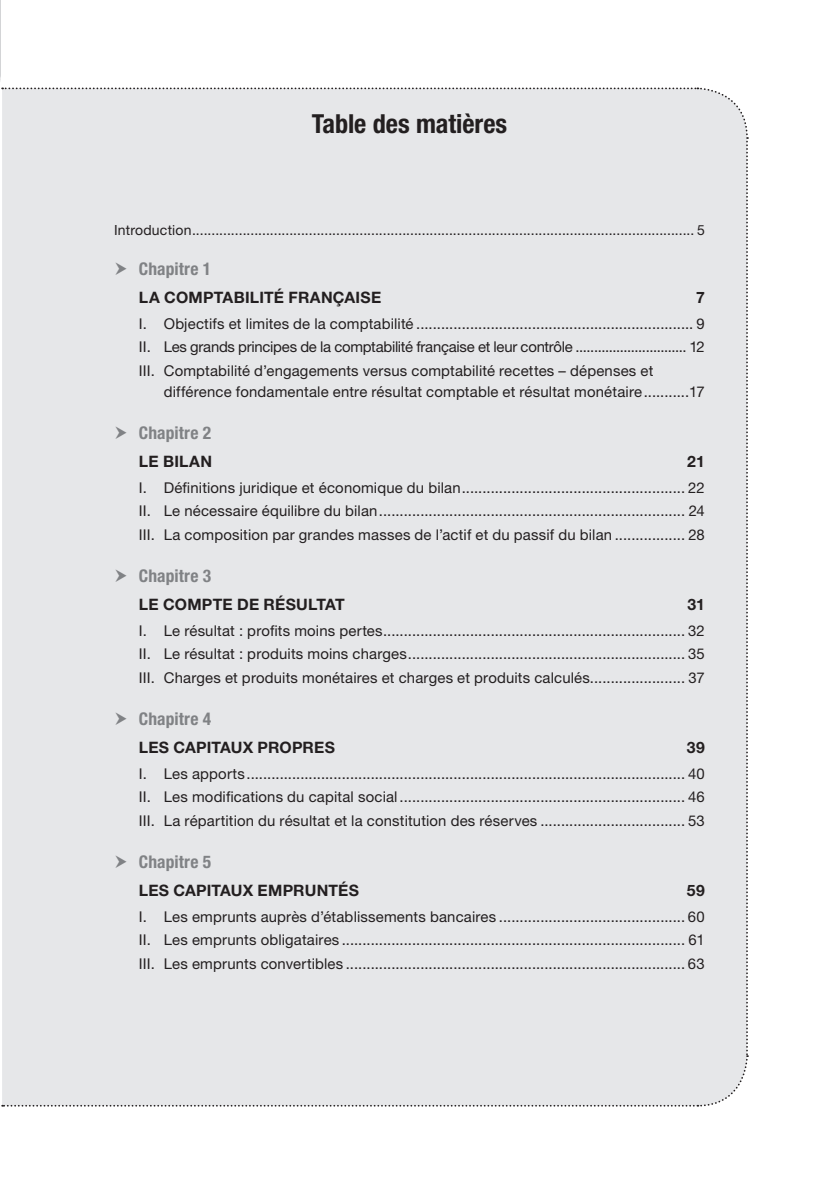
<style>
.page{position:relative;width:819px;height:1191px;background:#fff}
.page>*{position:absolute;margin:0;border:0;box-sizing:border-box;transform-origin:0 0}
.t1{font:700 condensed 26.25px "Helvetica Neue LT Std";color:#231f20}
.t2{font:700 condensed 17.5px "Helvetica Neue LT Std";letter-spacing:.005em;color:#808285}
.t3{font:700 15.75px "Helvetica Neue LT Std";letter-spacing:.015em;color:#231f20}
.t4{font:14.88px/23.4px "Helvetica Neue LT Std";letter-spacing:.01em;color:#231f20;text-align:justify}
.t5{font:14px "Helvetica Neue LT Std";letter-spacing:.01em;color:#231f20}
</style>
<div class="page">
<img style="left:0;top:1px;width:1px;height:80px">
<div style="left:2px;top:87px;width:746px;height:1020px;background:#e6e7e9"></div>
<h1 class="t1" style="left:312px;top:108px;width:197px">Table des matières</h1>
<p class="t5" style="left:114px;top:222px;width:592px">Introduction................................................................................................................................. 5</p>
<p class="t2" style="left:139px;top:258px;width:74px">Chapitre 1</p>
<p class="t3" style="left:139px;top:287px;width:244px">LA COMPTABILITÉ FRANÇAISE</p>
<p class="t3" style="left:696px;top:287px;width:10px">7</p>
<p class="t4" style="left:139px;top:311px;width:567px">I. Objectifs et limites de la comptabilité ................................................................... 9<br>II. Les grands principes de la comptabilité française et leur contrôle .............................. 12<br>III. Comptabilité d’engagements versus comptabilité recettes – dépenses et</p>
<p class="t4" style="left:164px;top:379px;width:542px">différence fondamentale entre résultat comptable et résultat monétaire...........17</p>
<p class="t2" style="left:139px;top:422px;width:74px">Chapitre 2</p>
<p class="t3" style="left:139px;top:451px;width:75px">LE BILAN</p>
<p class="t3" style="left:687px;top:451px;width:19px">21</p>
<p class="t4" style="left:139px;top:475px;width:567px">I. Définitions juridique et économique du bilan...................................................... 22<br>II. Le nécessaire équilibre du bilan.......................................................................... 24<br>III. La composition par grandes masses de l’actif et du passif du bilan ................. 28</p>
<p class="t2" style="left:139px;top:565px;width:74px">Chapitre 3</p>
<p class="t3" style="left:139px;top:594px;width:207px">LE COMPTE DE RÉSULTAT</p>
<p class="t3" style="left:687px;top:594px;width:19px">31</p>
<p class="t4" style="left:139px;top:618px;width:567px">I. Le résultat : profits moins pertes......................................................................... 32<br>II. Le résultat : produits moins charges................................................................... 35<br>III. Charges et produits monétaires et charges et produits calculés....................... 37</p>
<p class="t2" style="left:139px;top:708px;width:74px">Chapitre 4</p>
<p class="t3" style="left:139px;top:737px;width:197px">LES CAPITAUX PROPRES</p>
<p class="t3" style="left:686px;top:737px;width:19px">39</p>
<p class="t4" style="left:139px;top:761px;width:567px">I. Les apports.......................................................................................................... 40<br>II. Les modifications du capital social..................................................................... 46<br>III. La répartition du résultat et la constitution des réserves ................................... 53</p>
<p class="t2" style="left:139px;top:851px;width:74px">Chapitre 5</p>
<p class="t3" style="left:139px;top:880px;width:221px">LES CAPITAUX EMPRUNTÉS</p>
<p class="t3" style="left:686px;top:880px;width:19px">59</p>
<p class="t4" style="left:139px;top:904px;width:567px">I. Les emprunts auprès d’établissements bancaires ............................................. 60<br>II. Les emprunts obligataires ................................................................................... 61<br>III. Les emprunts convertibles .................................................................................. 63</p>
</div>
